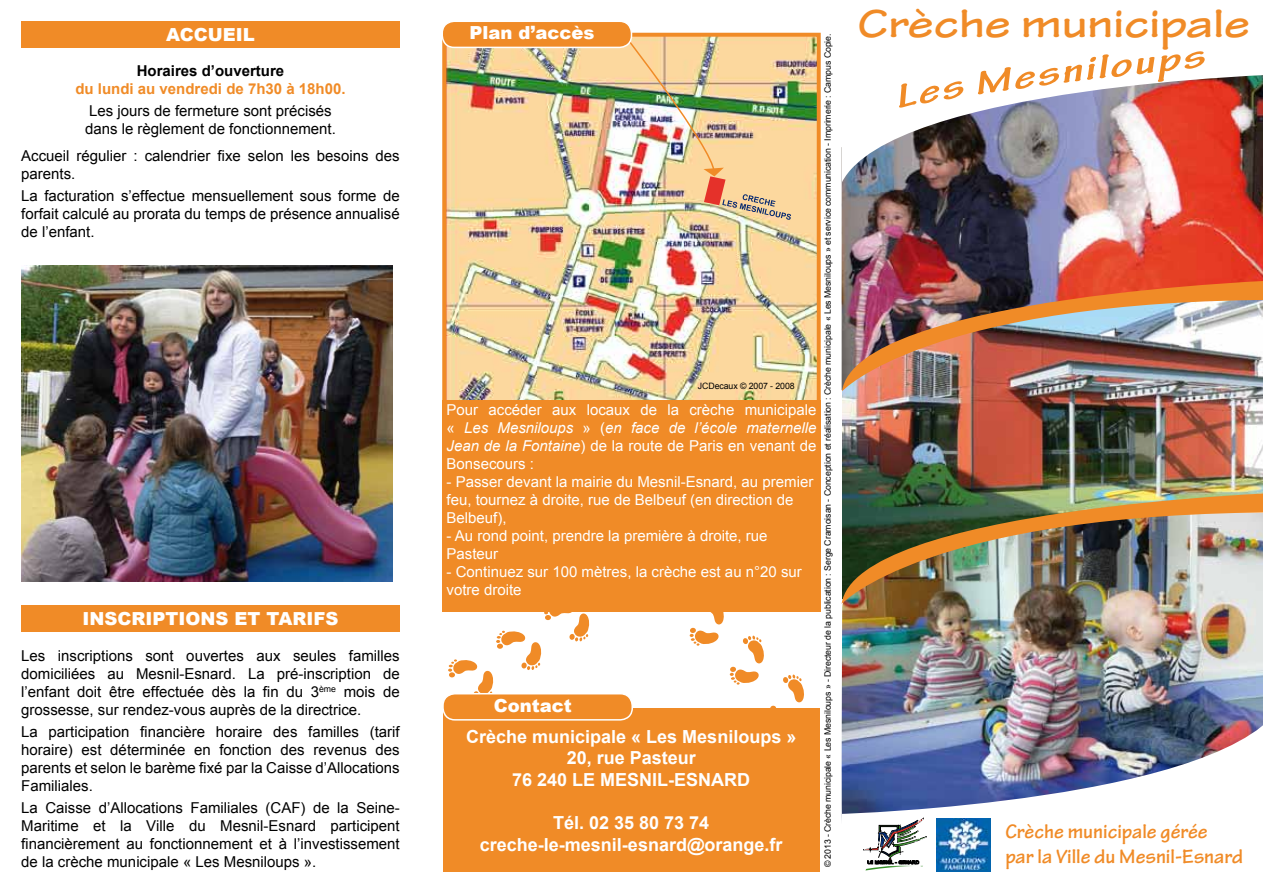
<style>
.page{position:relative;width:1263px;height:893px;background:#fff}
.page>*{position:absolute;margin:0;border:0;box-sizing:border-box;transform-origin:0 0}
.t1{font:700 expanded 42px "Tekton Pro";color:#f08b27}
.t2{font:italic 700 condensed 35.1px "Tekton Pro";color:#f08b27;scale:1.67 1}
.t3{font:700 21px/25.2px "Tekton Pro";color:#f08b27}
.t4{font:700 18px/21.6px "Arial";color:#fff;text-align:center}
.t5{font:900 18px "Arial";color:#fff}
.t6{font:15px/18px "Arial";color:#000;text-align:justify}
.t7{font:15px/18px "Arial";color:#fff}
.t8{font:700 15px "Arial";color:#f08b27}
.t9{font:700 15px "Arial";color:#000}
.t10{font:8.7px "Arial";letter-spacing:-.01em;color:#000}
.s1{font-style:italic}
</style>
<div class="page">
<img style="left:842px;top:391px;width:421px;height:102px">
<img style="left:842px;top:182px;width:421px;height:98px">
<svg style="left:448px;top:611px;width:142px;height:82px"></svg>
<svg style="left:690px;top:611px;width:115px;height:97px"></svg>
<img style="left:447px;top:38px;width:369px;height:362px">
<img style="left:704px;top:177px;width:21px;height:28px">
<img style="left:722px;top:194px;width:53px;height:15px">
<div style="left:442px;top:33px;width:379px;height:373px;border:4px solid #f08b27"></div>
<img style="left:842px;top:604px;width:421px;height:96px">
<img style="left:842px;top:280px;width:421px;height:111px">
<img style="left:842px;top:700px;width:421px;height:172px">
<img style="left:842px;top:75px;width:421px;height:107px">
<svg style="left:863px;top:818px;width:64px;height:52px"></svg>
<img style="left:936px;top:818px;width:55px;height:53px">
<img style="left:842px;top:493px;width:421px;height:111px">
<div style="left:21px;top:21px;width:379px;height:26px;background:#f08b27"></div>
<div style="left:21px;top:606px;width:379px;height:26px;background:#f08b27"></div>
<div style="left:442px;top:400px;width:379px;height:211px;background:#f08b27"></div>
<div style="left:443px;top:708px;width:376px;height:164px;background:#f08b27"></div>
<div style="left:443px;top:694px;width:189px;height:26px;background:#f08b27;border-radius:12px"></div>
<div style="left:442px;top:693px;width:191px;height:28px;border:2px solid #fff;border-radius:12px"></div>
<div style="left:442px;top:21px;width:189px;height:26px;background:#f08b27;border-radius:12px"></div>
<div style="left:441px;top:21px;width:191px;height:27px;border:2px solid #fff;border-radius:12px"></div>
<img style="left:628px;top:40px;width:97px;height:137px">
<img style="left:21px;top:265px;width:372px;height:317px">
<svg style="left:899px;top:80px;width:65px;height:28px"></svg>
<svg style="left:978px;top:75px;width:57px;height:20px"></svg>
<svg style="left:1136px;top:75px;width:70px;height:7px"></svg>
<p class="t5" style="left:166px;top:21px;width:90px">ACCUEIL</p>
<p class="t9" style="left:137px;top:61px;width:149px">Horaires d’ouverture</p>
<p class="t8" style="left:75px;top:79px;width:272px">du lundi au vendredi de 7h30 à 18h00.</p>
<p class="t6" style="left:85px;top:102px;width:252px">Les jours de fermeture sont précisés dans le règlement de fonctionnement.</p>
<p class="t6" style="left:21px;top:147px;width:380px">Accueil régulier : calendrier fixe selon les besoins des parents.</p>
<p class="t6" style="left:21px;top:187px;width:380px">La facturation s’effectue mensuellement sous forme de forfait calculé au prorata du temps de présence annualisé de l’enfant.</p>
<p class="t5" style="left:83px;top:606px;width:257px">INSCRIPTIONS ET TARIFS</p>
<p class="t6" style="left:21px;top:646px;width:380px">Les inscriptions sont ouvertes aux seules familles domiciliées au Mesnil-Esnard. La pré-inscription de l’enfant doit être effectuée dès la fin du 3<sup>ème</sup> mois de grossesse, sur rendez-vous auprès de la directrice.</p>
<p class="t6" style="left:21px;top:723px;width:380px">La participation financière horaire des familles (tarif horaire) est déterminée en fonction des revenus des parents et selon le barème fixé par la Caisse d’Allocations Familiales.</p>
<p class="t6" style="left:21px;top:799px;width:380px">La Caisse d’Allocations Familiales (CAF) de la Seine-Maritime et la Ville du Mesnil-Esnard participent financièrement au fonctionnement et à l’investissement de la crèche municipale « Les Mesniloups ».</p>
<p class="t5" style="left:469px;top:20px;width:127px">Plan d’accès</p>
<p class="t10" style="left:698px;top:380px;width:98px">JCDecaux © 2007 - 2008</p>
<p class="t7" style="left:446px;top:401px;width:371px;text-align:justify">Pour accéder aux locaux de la crèche municipale « <span class="s1">Les Mesniloups</span> » (<span class="s1">en face de l’école maternelle Jean de la Fontaine</span>) de la route de Paris en venant de Bonsecours :</p>
<p class="t7" style="left:446px;top:473px;width:368px">- Passer devant la mairie du Mesnil-Esnard, au premier feu, tournez à droite, rue de Belbeuf (en direction de<br>Belbeuf),</p>
<p class="t7" style="left:446px;top:527px;width:322px">- Au rond point, prendre la première à droite, rue<br>Pasteur</p>
<p class="t7" style="left:446px;top:563px;width:357px">- Continuez sur 100 mètres, la crèche est au n°20 sur votre droite</p>
<p class="t5" style="left:494px;top:692px;width:80px">Contact</p>
<p class="t4" style="left:466px;top:726px;width:332px">Crèche municipale « Les Mesniloups »<br>20, rue Pasteur<br>76 240 LE MESNIL-ESNARD</p>
<p class="t4" style="left:480px;top:812px;width:304px">Tél. 02 35 80 73 74 creche-le-mesnil-esnard@orange.fr</p>
<p class="t10" style="left:822px;top:867px;width:835px;rotate:-90deg">© 2013 - Crèche municipale « Les Mesniloups » - Directeur de la publication : Serge Cramoisan - Conception et réalisation : Crèche municipale « Les Mesniloups » et service communication - Imprimerie : Campus Copie.</p>
<h1 class="t1" style="left:858px;top:-1px;width:394px">Crèche municipale</h1>
<h2 class="t2" style="left:1032px;top:55px;width:59px;rotate:-7deg">snilo</h2>
<h3 class="t3" style="left:1005px;top:819px;width:239px">Crèche municipale gérée<br>par la Ville du Mesnil-Esnard</h3>
</div>
